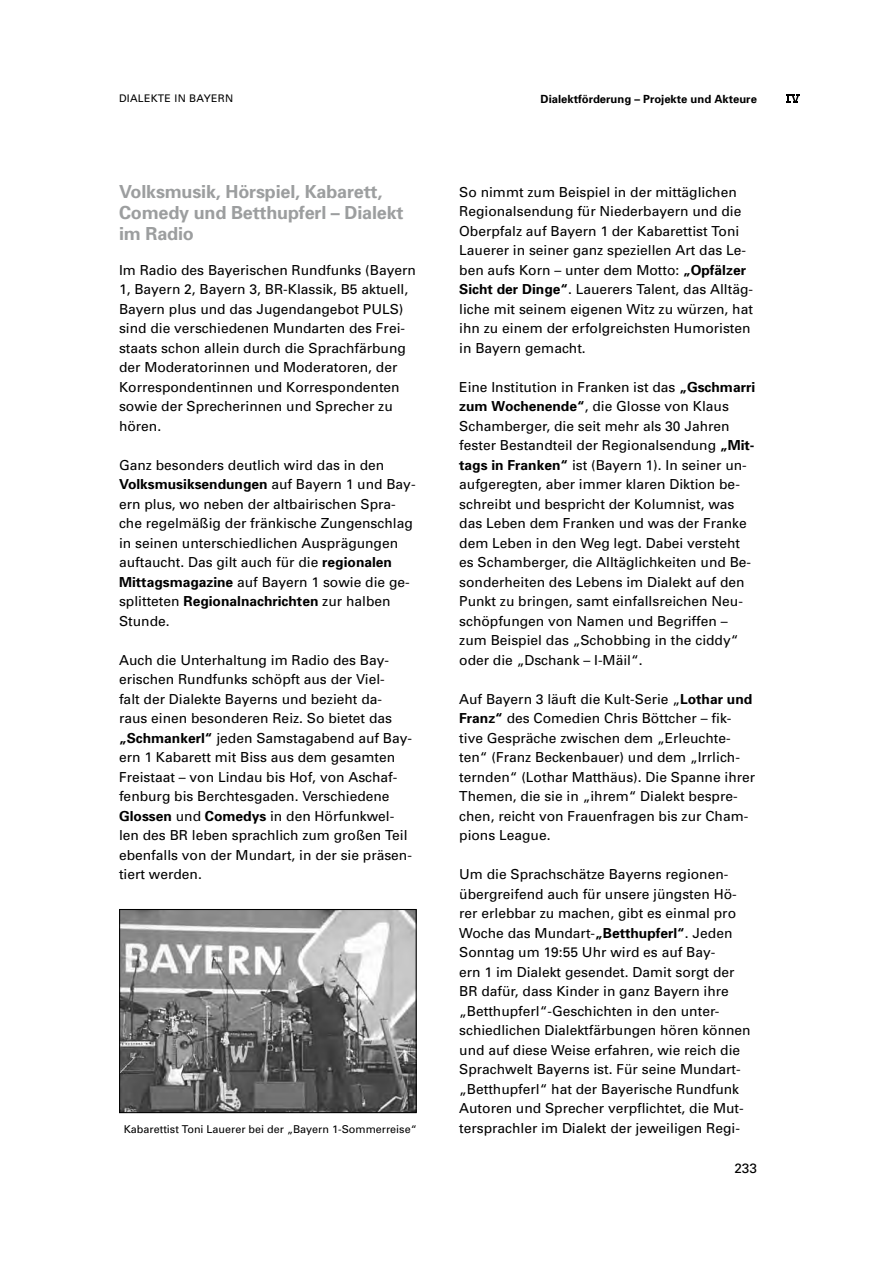
<style>
.page{position:relative;width:893px;height:1263px;background:#fff}
.page>*{position:absolute;margin:0;border:0;box-sizing:border-box;transform-origin:0 0}
.t1{font:700 18px/21px "Univers";letter-spacing:-.01em;color:#9c9e9f}
.t2{font:13.8px/19.5px "Univers";color:#000}
.t3{font:13.5px "Univers";color:#000}
.t4{font:700 11.25px "Univers";color:#000}
.t5{font:10.8px "Univers";color:#000}
.t6{font:10.5px "Univers";letter-spacing:.025em;color:#000}
.s1{font-weight:700}
</style>
<div class="page">
<svg style="left:786px;top:95px;width:13px;height:8px"></svg>
<img style="left:121px;top:911px;width:294px;height:200px">
<div style="left:119px;top:909px;width:298px;height:204px;border:1px solid #000"></div>
<p class="t6" style="left:119px;top:92px;width:116px">Dialekte in Bayern</p>
<p class="t1" style="left:119px;top:181px;width:286px">Volksmusik, Hörspiel, Kabarett,<br>Comedy und Betthupferl – Dialekt im Radio</p>
<p class="t2" style="left:119px;top:260px;width:298px">Im Radio des Bayerischen Rundfunks (Bayern<br>1, Bayern 2, Bayern 3, BR-Klassik, B5 aktuell,<br>Bayern plus und das Jugendangebot Puls</p>
<p class="t2" style="left:119px;top:299px;width:288px;text-indent:280px">) sind die verschiedenen Mundarten des Frei&shy;staats schon allein durch die Sprachfärbung der Moderatorinnen und Moderatoren, der<br>Korrespondentinnen und Korrespondenten sowie der Sprecherinnen und Sprecher zu hören.</p>
<p class="t2" style="left:119px;top:455px;width:298px">Ganz besonders deutlich wird das in den <span class="s1">Volksmusiksendungen</span> auf Bayern 1 und Bay&shy;ern plus, wo neben der altbairischen Spra&shy;che regelmäßig der fränkische Zungenschlag in seinen unterschiedlichen Ausprägungen auftaucht. Das gilt auch für die <span class="s1">regionalen Mittagsmagazine</span> auf Bayern 1 sowie die ge&shy;splitteten <span class="s1">Regionalnachrichten</span> zur halben Stunde.</p>
<p class="t2" style="left:119px;top:650px;width:294px">Auch die Unterhaltung im Radio des Bay&shy;erischen Rundfunks schöpft aus der Viel-<br>falt der Dialekte Bayerns und bezieht da&shy;raus einen besonderen Reiz. So bietet das <span class="s1">„Schmankerl“</span> jeden Samstagabend auf Bay&shy;ern 1 Kabarett mit Biss aus dem gesamten Freistaat – von Lindau bis Hof, von Aschaf&shy;fenburg bis Berchtesgaden. Verschiedene <span class="s1">Glossen</span> und <span class="s1">Comedys</span> in den Hörfunkwel&shy;len des BR leben sprachlich zum großen Teil ebenfalls von der Mundart, in der sie präsen&shy;tiert werden.</p>
<p class="t4" style="left:541px;top:92px;width:218px">Dialektförderung – Projekte und Akteure</p>
<p class="t2" style="left:459px;top:182px;width:295px">So nimmt zum Beispiel in der mittäglichen Regionalsendung für Niederbayern und die Oberpfalz auf Bayern 1 der Kabarettist Toni Lauerer in seiner ganz speziellen Art das Le&shy;ben aufs Korn – unter dem Motto: <span class="s1">„Opfälzer Sicht der Dinge“</span>. Lauerers Talent, das Alltäg&shy;liche mit seinem eigenen Witz zu würzen, hat ihn zu einem der erfolgreichsten Humoristen in Bayern gemacht.</p>
<p class="t2" style="left:459px;top:377px;width:297px">Eine Institution in Franken ist das <span class="s1">„Gschmarri zum Wochenende“</span>, die Glosse von Klaus Schamberger, die seit mehr als 30 Jahren fester Bestandteil der Regionalsendung <span class="s1">„Mit&shy;tags in Franken“</span> ist (Bayern 1). In seiner un&shy;aufgeregten, aber immer klaren Diktion be&shy;schreibt und bespricht der Kolumnist, was das Leben dem Franken und was der Franke dem Leben in den Weg legt. Dabei versteht es Schamberger, die Alltäglichkeiten und Be&shy;sonderheiten des Lebens im Dialekt auf den Punkt zu bringen, samt einfallsreichen Neu&shy;schöpfungen von Namen und Begriffen – zum Beispiel das „Schobbing in the ciddy“ oder die „Dschank – I-Mäil“.</p>
<p class="t2" style="left:459px;top:689px;width:297px">Auf Bayern 3 läuft die Kult-Serie „<span class="s1">Lothar und Franz“</span> des Comedien Chris Böttcher – fik&shy;tive Gespräche zwischen dem „Erleuchte&shy;ten“ (Franz Beckenbauer) und dem „Irrlich&shy;ternden“ (Lothar Matthäus). Die Spanne ihrer Themen, die sie in „ihrem“ Dialekt bespre&shy;chen, reicht von Frauenfragen bis zur Cham&shy;pions League.</p>
<p class="t2" style="left:459px;top:864px;width:293px">Um die Sprachschätze Bayerns regionen&shy;übergreifend auch für unsere jüngsten Hö&shy;rer erlebbar zu machen, gibt es einmal pro Woche das Mundart-<span class="s1">„Betthupferl“</span>. Jeden Sonntag um 19:55 Uhr wird es auf Bay-<br>ern 1 im Dialekt gesendet. Damit sorgt der BR dafür, dass Kinder in ganz Bayern ihre „Betthupferl“-Geschichten in den unter&shy;schiedlichen Dialektfärbungen hören können und auf diese Weise erfahren, wie reich die Sprachwelt Bayerns ist. Für seine Mundart-„Betthupferl“ hat der Bayerische Rundfunk Autoren und Sprecher verpflichtet, die Mut-</p>
<p class="t5" style="left:124px;top:1122px;width:294px">Kabarettist Toni Lauerer bei der „Bayern 1-Sommerreise“</p>
<p class="t2" style="left:459px;top:1118px;width:282px">tersprachler im Dialekt der jeweiligen Regi-</p>
<p class="t3" style="left:734px;top:1160px;width:24px">233</p>
</div>
